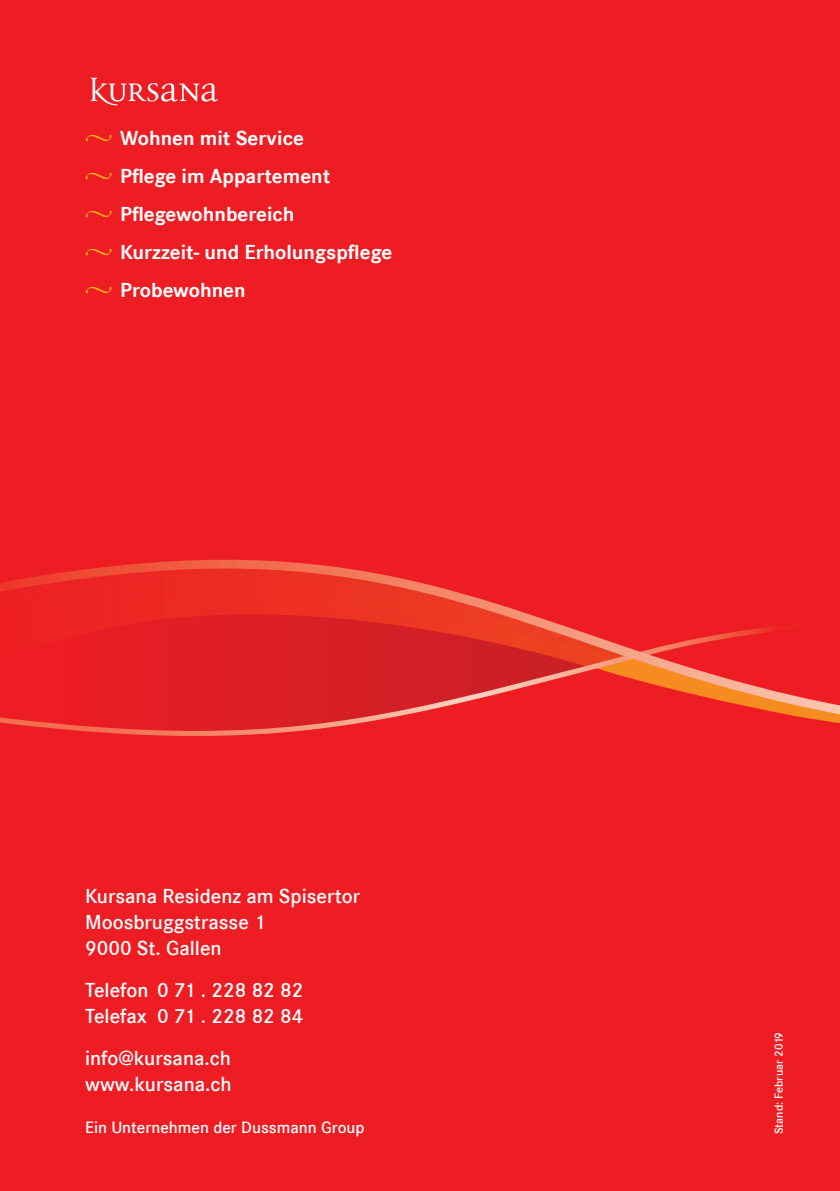
<style>
.page{position:relative;width:840px;height:1191px;background:#fff}
.page>*{position:absolute;margin:0;border:0;box-sizing:border-box;transform-origin:0 0}
.t1{font:600 21px/26px "Corporate S";color:#fff}
.t2{font:700 21px "Corporate S";color:#fff}
.t3{font:600 17px "Corporate S";color:#fff}
.t4{font:600 12px "Corporate S";color:#fff}
.s1{color:#fcb814}
</style>
<div class="page">
<hr style="left:839px;top:0;width:1px;height:1191px;background:#fef6e0">
<div style="left:0;top:0;width:839px;height:1191px;background:#ee1d23"></div>
<svg style="left:801px;top:714px;width:38px;height:9px"></svg>
<svg style="left:0;top:714px;width:801px;height:22px"></svg>
<svg style="left:0;top:560px;width:839px;height:154px"></svg>
<svg style="left:91px;top:78px;width:127px;height:27px"></svg>
<p class="t2" style="left:85px;top:126px;width:220px"><span class="s1">❖</span> Wohnen mit Service</p>
<p class="t2" style="left:85px;top:164px;width:246px"><span class="s1">❖</span> Pflege im Appartement</p>
<p class="t2" style="left:85px;top:202px;width:211px"><span class="s1">❖</span> Pflegewohnbereich</p>
<p class="t2" style="left:85px;top:240px;width:308px"><span class="s1">❖</span> Kurzzeit- und Erholungspflege</p>
<p class="t2" style="left:85px;top:278px;width:162px"><span class="s1">❖</span> Probewohnen</p>
<p class="t1" style="left:85px;top:883px;width:276px">Kursana Residenz am Spisertor<br>Moosbruggstrasse 1<br>9000 St. Gallen</p>
<p class="t1" style="left:85px;top:977px;width:220px">Telefon 0 71 . 228 82 82<br>Telefax 0 71 . 228 82 84</p>
<p class="t1" style="left:85px;top:1045px;width:148px">info@kursana.ch www.kursana.ch</p>
<p class="t3" style="left:85px;top:1117px;width:281px">Ein Unternehmen der Dussmann Group</p>
<p class="t4" style="left:771px;top:1134px;width:104px;rotate:-90deg">Stand: Februar 2019</p>
</div>
